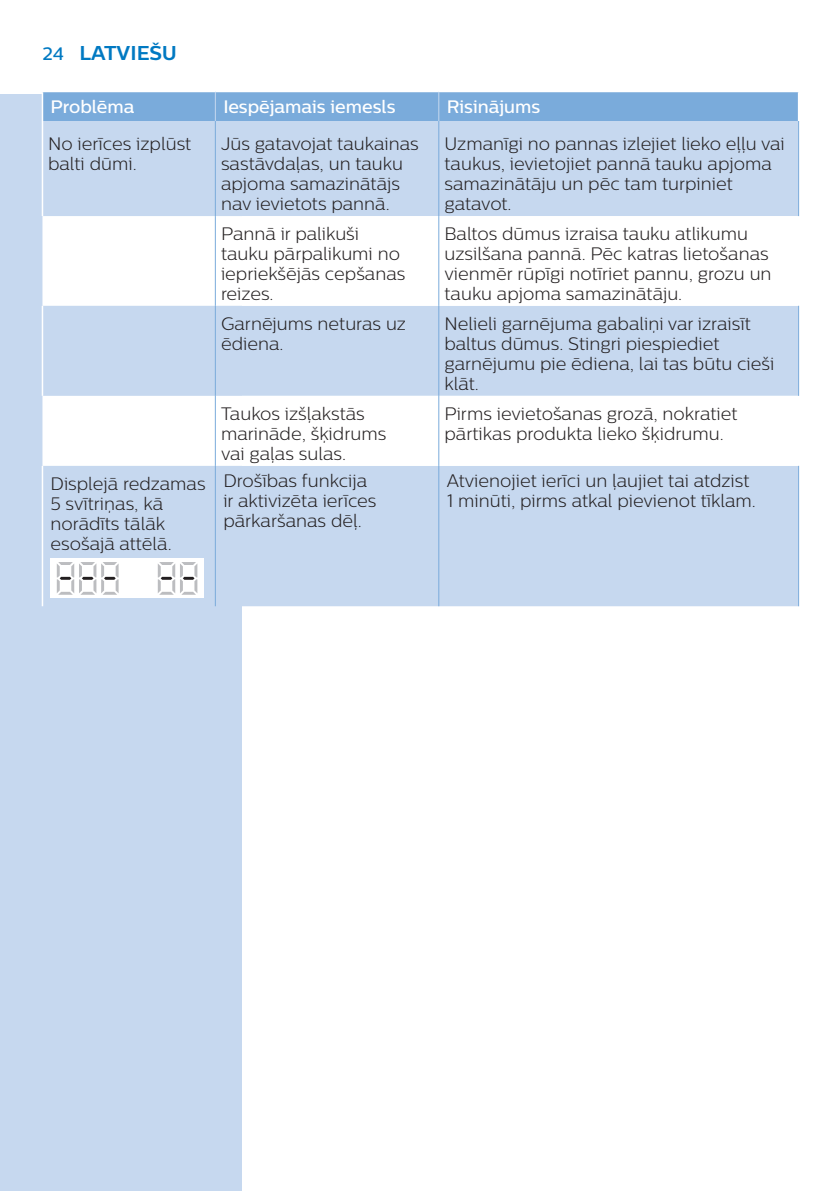
<style>
.page{position:relative;width:840px;height:1191px;background:#fff}
.page>*{position:absolute;margin:0;border:0;box-sizing:border-box;transform-origin:0 0}
.t1{font:700 20px "Centrale Sans";color:#0079c2}
.chapter-table-rowodd{font:300 18px/20px "Centrale Sans";color:#231f20}
.chapter-table-rowhea{font:500 18px "Centrale Sans";color:#fff}
.s1{font-weight:500;font-size:18px}
</style>
<div class="page">
<div style="left:0;top:95px;width:241px;height:1096px;background:#c6d8ef"></div>
<div style="left:43px;top:121px;width:754px;height:485px;background:#c6d8ef"></div>
<svg style="left:42px;top:216px;width:755px;height:250px"></svg>
<svg style="left:42px;top:91px;width:756px;height:30px;background:#7faedc"></svg>
<hr style="left:42px;top:466px;width:1px;height:140px;background:#fff">
<hr style="left:797px;top:466px;width:1px;height:140px;background:#7aabdb">
<hr style="left:42px;top:121px;width:1px;height:95px;background:#fff">
<hr style="left:797px;top:121px;width:1px;height:95px;background:#7aabdb">
<hr style="left:42px;top:306px;width:1px;height:90px;background:#fff">
<hr style="left:797px;top:306px;width:1px;height:90px;background:#7aabdb">
<hr style="left:215px;top:121px;width:1px;height:95px;background:#7aabdb">
<hr style="left:438px;top:121px;width:1px;height:95px;background:#7aabdb">
<hr style="left:215px;top:216px;width:1px;height:90px;background:#7aabdb">
<hr style="left:438px;top:216px;width:1px;height:90px;background:#7aabdb">
<hr style="left:215px;top:306px;width:1px;height:90px;background:#7aabdb">
<hr style="left:438px;top:306px;width:1px;height:90px;background:#7aabdb">
<hr style="left:215px;top:396px;width:1px;height:70px;background:#7aabdb">
<hr style="left:438px;top:396px;width:1px;height:70px;background:#7aabdb">
<hr style="left:215px;top:466px;width:1px;height:140px;background:#7aabdb">
<hr style="left:438px;top:466px;width:1px;height:140px;background:#7aabdb">
<div style="left:50px;top:558px;width:153px;height:40px;background:#fff"></div>
<svg style="left:57px;top:562px;width:61px;height:33px"></svg>
<svg style="left:158px;top:562px;width:39px;height:33px"></svg>
<p class="t1" style="left:43px;top:41px;width:136px"><span class="s1">24</span> LATVIEŠU</p>
<p class="chapter-table-rowhea" style="left:50px;top:96px;width:85px">Problēma</p>
<p class="chapter-table-rowhea" style="left:223px;top:96px;width:174px">Iespējamais iemesls</p>
<p class="chapter-table-rowhea" style="left:446px;top:96px;width:95px">Risinājums</p>
<p class="chapter-table-rowodd" style="left:48px;top:134px;width:145px">No ierīces izplūst balti dūmi.</p>
<p class="chapter-table-rowodd" style="left:221px;top:134px;width:199px">Jūs gatavojat taukainas sastāvdaļas, un tauku apjoma samazinātājs nav ievietots pannā.</p>
<p class="chapter-table-rowodd" style="left:444px;top:134px;width:342px">Uzmanīgi no pannas izlejiet lieko eļļu vai taukus, ievietojiet pannā tauku apjoma samazinātāju un pēc tam turpiniet gatavot.</p>
<p class="chapter-table-rowodd" style="left:221px;top:224px;width:186px">Pannā ir palikuši tauku pārpalikumi no iepriekšējās cepšanas reizes.</p>
<p class="chapter-table-rowodd" style="left:444px;top:224px;width:328px">Baltos dūmus izraisa tauku atlikumu uzsilšana pannā. Pēc katras lietošanas vienmēr rūpīgi notīriet pannu, grozu un tauku apjoma samazinātāju.</p>
<p class="chapter-table-rowodd" style="left:221px;top:314px;width:186px">Garnējums neturas uz ēdiena.</p>
<p class="chapter-table-rowodd" style="left:444px;top:314px;width:331px">Nelieli garnējuma gabaliņi var izraisīt baltus dūmus. Stingri piespiediet garnējumu pie ēdiena, lai tas būtu cieši klāt.</p>
<p class="chapter-table-rowodd" style="left:221px;top:404px;width:167px">Taukos izšļakstās marināde, šķidrums vai gaļas sulas.</p>
<p class="chapter-table-rowodd" style="left:444px;top:404px;width:294px">Pirms ievietošanas grozā, nokratiet pārtikas produkta lieko šķidrumu.</p>
<p class="chapter-table-rowodd" style="left:50px;top:474px;width:157px">Displejā redzamas<br>5 svītriņas, kā norādīts tālāk esošajā attēlā.</p>
<p class="chapter-table-rowodd" style="left:223px;top:471px;width:154px">Drošības funkcija ir aktivizēta ierīces pārkaršanas dēļ.</p>
<p class="chapter-table-rowodd" style="left:446px;top:471px;width:310px">Atvienojiet ierīci un ļaujiet tai atdzist<br>1 minūti, pirms atkal pievienot tīklam.</p>
</div>
